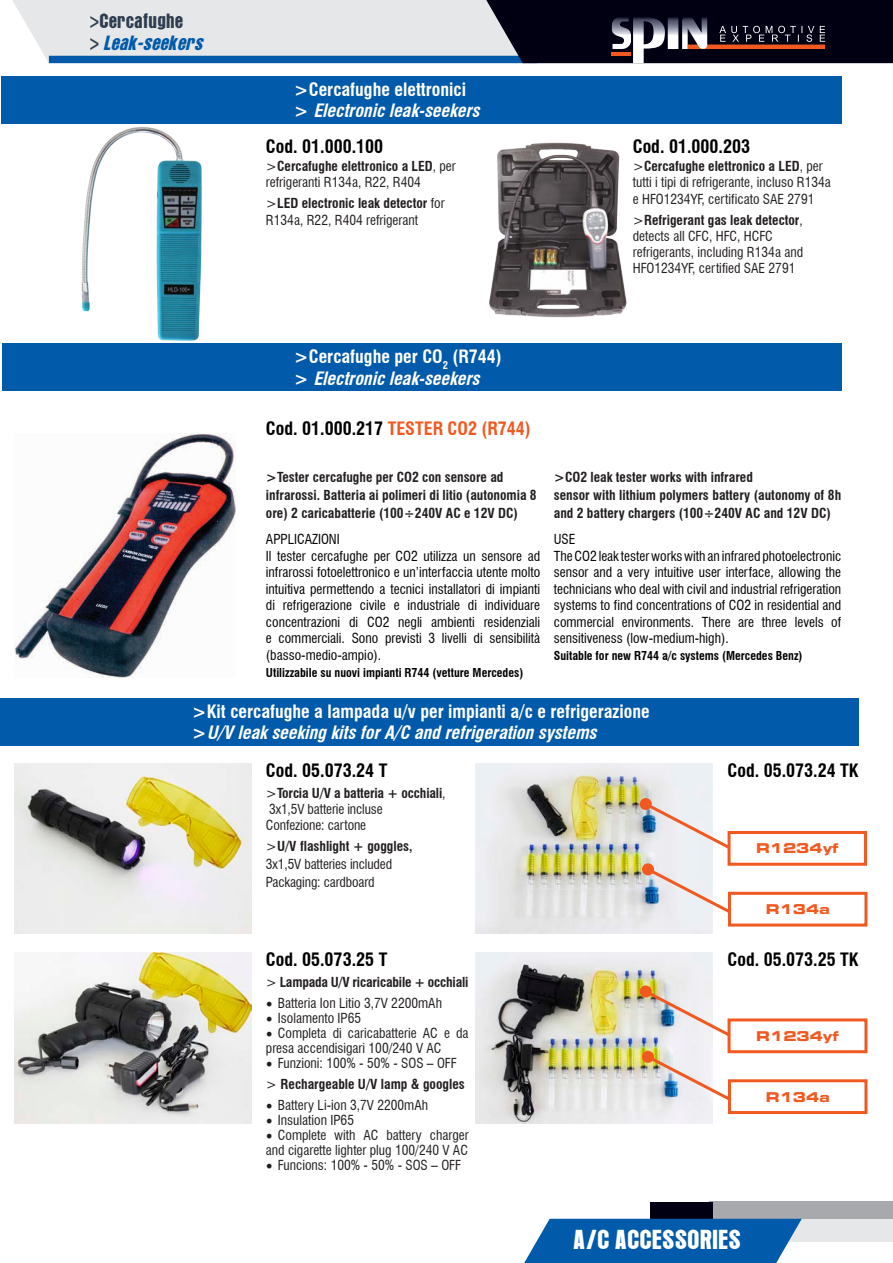
<style>
.page{position:relative;width:893px;height:1263px;background:#fff}
.page>*{position:absolute;margin:0;border:0;box-sizing:border-box;transform-origin:0 0}
.t1{font:24px "Aurora";color:#fff}
.t2{font:700 condensed 18px "Swiss 721 BT";color:#fff}
.t3{font:italic 700 condensed 18px "Swiss 721 BT";color:#fff}
.t4{font:700 condensed 18px "Swiss 721 BT";color:#000}
.t5{font:700 condensed 18px "Swiss 721 BT";color:#f15921}
.t6{font:italic 18px "Aurora";color:#015aaa}
.t7{font:18px "Aurora";color:#2e3d50}
.t8{font:condensed 13.5px/16.2px "Swiss 721 BT";color:#231f20}
.t9{font:condensed 13.5px/16.5px "Swiss 721 BT";color:#000;text-align:justify}
.t10{font:700 condensed 13.5px/18px "Swiss 721 BT";color:#231f20}
.t11{font:700 expanded 13.5px "Square 721 BT";color:#f15921}
.t12{font:700 condensed 12px "Swiss 721 BT";color:#000}
.s1{font-style:normal;color:#2e3d50}
.s2{font-style:normal}
.s3{font-weight:700}
.s4{color:#000}
.s5{font-weight:400}
.s6{font-family:"Minion Pro";font-stretch:normal;font-size:18px}
</style>
<div class="page">
<svg style="left:12px;top:0;width:881px;height:63px"></svg>
<hr style="left:612px;top:52px;width:19px;height:3px;background:#f15921">
<div style="left:710px;top:1202px;width:183px;height:17px;background:#a8a9ad"></div>
<div style="left:684px;top:1219px;width:209px;height:22px;background:#e6e7e9"></div>
<div style="left:651px;top:1202px;width:62px;height:52px;background:#000012"></div>
<svg style="left:524px;top:1219px;width:278px;height:44px"></svg>
<img style="left:78px;top:123px;width:144px;height:218px">
<img style="left:489px;top:142px;width:138px;height:176px">
<img style="left:15px;top:433px;width:221px;height:244px">
<div style="left:1px;top:76px;width:840px;height:47px;background:#015aaa"></div>
<div style="left:2px;top:343px;width:839px;height:48px;background:#015aaa"></div>
<div style="left:0;top:698px;width:858px;height:47px;background:#015aaa"></div>
<img style="left:476px;top:952px;width:237px;height:171px">
<img style="left:15px;top:953px;width:236px;height:170px">
<img style="left:15px;top:764px;width:236px;height:169px">
<img style="left:476px;top:763px;width:237px;height:171px">
<svg style="left:642px;top:800px;width:85px;height:52px"></svg>
<div style="left:640px;top:798px;width:12px;height:12px;background:#f15921;border-radius:50%"></div>
<svg style="left:642px;top:987px;width:85px;height:52px"></svg>
<div style="left:640px;top:985px;width:12px;height:12px;background:#f15921;border-radius:50%"></div>
<svg style="left:644px;top:865px;width:90px;height:51px"></svg>
<div style="left:642px;top:863px;width:12px;height:12px;background:#f15921;border-radius:50%"></div>
<svg style="left:644px;top:1053px;width:90px;height:50px"></svg>
<div style="left:642px;top:1051px;width:12px;height:12px;background:#f15921;border-radius:50%"></div>
<div style="left:727px;top:831px;width:140px;height:35px;border:3px solid #f15921"></div>
<div style="left:727px;top:1018px;width:140px;height:35px;border:3px solid #f15921"></div>
<div style="left:728px;top:892px;width:139px;height:34px;border:3px solid #f15921"></div>
<div style="left:728px;top:1079px;width:139px;height:35px;border:3px solid #f15921"></div>
<p class="t7" style="left:91px;top:10px;width:95px">&gt;Cercafughe</p>
<p class="t6" style="left:91px;top:32px;width:119px"><span class="s1">&gt;</span> Leak-seekers</p>
<p class="t2" style="left:294px;top:78px;width:174px">&gt;Cercafughe elettronici</p>
<p class="t3" style="left:294px;top:100px;width:192px"><span class="s2">&gt;</span> Electronicleak-seekers</p>
<p class="t4" style="left:266px;top:136px;width:119px">Cod. 01.000.100</p>
<p class="t8" style="left:266px;top:158px;width:191px">&gt;<span class="s3">Cercafughe elettronico a LED</span>, per refrigeranti R134a, R22, R404</p>
<p class="t8" style="left:266px;top:195px;width:180px">&gt;<span class="s3">LED electronic leak detector</span> for<br>R134a, R22, R404 refrigerant</p>
<p class="t2" style="left:294px;top:346px;width:209px">&gt;Cercafughe per CO<sub>2</sub> (R744)</p>
<p class="t3" style="left:294px;top:367px;width:192px"><span class="s2">&gt;</span> Electronicleak-seekers</p>
<p class="t5" style="left:266px;top:418px;width:266px"><span class="s4">Cod. 01.000.217</span> TESTER CO2 (R744)</p>
<p class="t4" style="left:633px;top:136px;width:119px">Cod. 01.000.203</p>
<p class="t8" style="left:633px;top:158px;width:200px">&gt;<span class="s3">Cercafughe elettronico a LED</span>, per tutti i tipi di refrigerante, incluso R134a e HFO1234YF, certificato SAE 2791</p>
<p class="t8" style="left:633px;top:212px;width:172px">&gt;<span class="s3">Refrigerant gas leak detector</span>, detects all CFC, HFC, HCFC refrigerants, including R134a and<br>HFO1234YF, certified SAE 2791</p>
<p class="t10" style="left:266px;top:468px;width:272px">&gt;Tester cercafughe per CO2 con sensore ad infrarossi. Batteria ai polimeri di litio (autonomia 8 ore) 2 caricabatterie (100÷240V AC e 12V DC)</p>
<p class="t10" style="left:554px;top:468px;width:201px">&gt;CO2 leak tester works with infrared</p>
<p class="t10" style="left:554px;top:486px;width:289px">sensor with lithium polymers battery (autonomy of 8h and 2 battery chargers (100÷240V AC and 12V DC)</p>
<p class="t9" style="left:266px;top:531px;width:75px">APPLICAZIONI</p>
<p class="t9" style="left:266px;top:548px;width:276px">Il tester cercafughe per CO2 utilizza un sensore ad infrarossi fotoelettronico e un’interfaccia utente molto intuitiva permettendo a tecnici installatori di impianti di refrigerazione civile e industriale di individuare concentrazioni di CO2 negli ambienti residenziali e commerciali. Sono previsti 3 livelli di sensibilità (basso-medio-ampio).</p>
<p class="t12" style="left:266px;top:665px;width:259px">Utilizzabile su nuovi impianti R744 (vetture Mercedes)</p>
<p class="t9" style="left:554px;top:531px;width:23px">USE</p>
<p class="t9" style="left:554px;top:548px;width:289px">The CO2 leak tester works with an infrared photoelectronic sensor and a very intuitive user interface, allowing the technicians who deal with civil and industrial refrigeration systems to find concentrations of CO2 in residential and commercial environments. There are three levels of sensitiveness (low-medium-high).</p>
<p class="t12" style="left:554px;top:648px;width:250px">Suitable for new R744 a/c systems (Mercedes Benz)</p>
<p class="t2" style="left:192px;top:700px;width:459px">&gt;Kit cercafughe a lampada u/v per impianti a/c e refrigerazione</p>
<p class="t3" style="left:192px;top:722px;width:411px"><span class="s2">&gt;</span> U/V leakseekingkitsforA/C andrefrigerationsystems</p>
<p class="t4" style="left:266px;top:759px;width:123px">Cod. 05.073.24 T</p>
<p class="t10" style="left:266px;top:784px;width:181px"><span class="s5">&gt;</span>Torcia U/V a batteria + occhiali<span class="s5">,</span></p>
<p class="t8" style="left:269px;top:801px;width:115px">3x1,5V batterie incluse</p>
<p class="t8" style="left:266px;top:817px;width:102px">Confezione: cartone</p>
<p class="t10" style="left:266px;top:837px;width:148px"><span class="s5">&gt;</span>U/V flashlight + goggles,</p>
<p class="t8" style="left:266px;top:856px;width:128px">3x1,5V batteries included</p>
<p class="t8" style="left:266px;top:874px;width:110px">Packaging: cardboard</p>
<p class="t4" style="left:727px;top:759px;width:133px">Cod. 05.073.24 TK</p>
<p class="t11" style="left:756px;top:840px;width:84px">R1234yf</p>
<p class="t11" style="left:766px;top:901px;width:65px">R134a</p>
<p class="t4" style="left:266px;top:949px;width:123px">Cod. 05.073.25 T</p>
<p class="t4" style="left:727px;top:949px;width:133px">Cod. 05.073.25 TK</p>
<p class="t10" style="left:266px;top:973px;width:204px"><span class="s5">&gt;</span> Lampada U/V ricaricabile + occhiali</p>
<p class="t8" style="left:266px;top:995px;width:178px"><span class="s6">•</span> Batteria Ion Litio 3,7V 2200mAh</p>
<p class="t8" style="left:266px;top:1010px;width:97px"><span class="s6">•</span> Isolamento IP65</p>
<p class="t8" style="left:266px;top:1026px;width:204px;line-height:15px"><span class="s6">•</span> Completa di caricabatterie AC e da presa accendisigari 100/240 V AC</p>
<p class="t8" style="left:266px;top:1055px;width:192px"><span class="s6">•</span> Funzioni: 100% - 50% - SOS – OFF</p>
<p class="t10" style="left:266px;top:1075px;width:200px"><span class="s5">&gt;</span> Rechargeable U/V lamp &amp; googles</p>
<p class="t8" style="left:266px;top:1097px;width:164px"><span class="s6">•</span> Battery Li-ion 3,7V 2200mAh</p>
<p class="t8" style="left:266px;top:1112px;width:90px"><span class="s6">•</span> Insulation IP65</p>
<p class="t8" style="left:266px;top:1128px;width:204px;line-height:15px"><span class="s6">•</span> Complete with AC battery charger and cigarette lighter plug 100/240 V AC</p>
<p class="t8" style="left:266px;top:1157px;width:196px"><span class="s6">•</span> Funcions: 100% - 50% - SOS – OFF</p>
<p class="t11" style="left:756px;top:1028px;width:84px">R1234yf</p>
<p class="t11" style="left:766px;top:1088px;width:65px">R134a</p>
<p class="t1" style="left:574px;top:1224px;width:170px">A/C ACCESSORIES</p>
</div>
